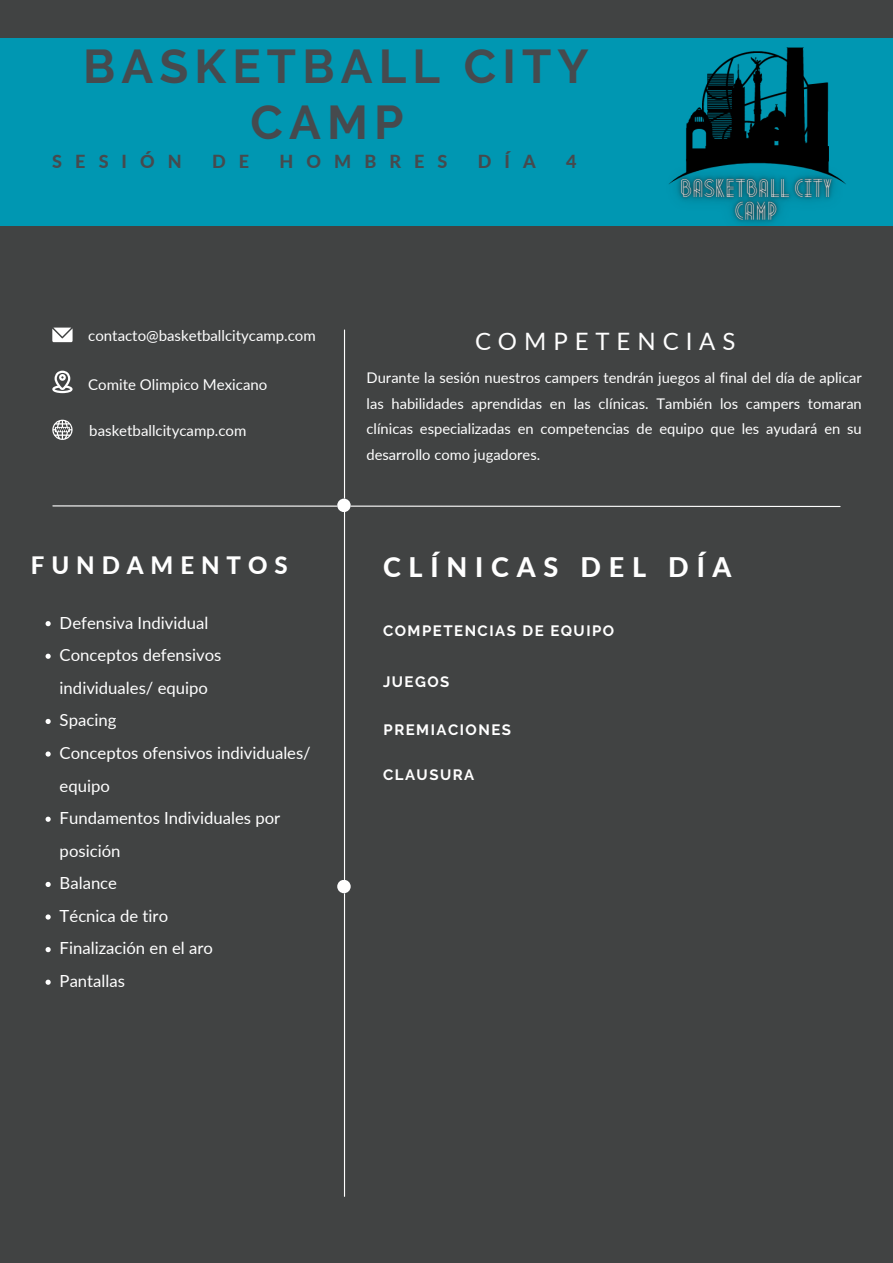
<style>
.page{position:relative;width:893px;height:1263px;background:#414343}
.page>*{position:absolute;margin:0;border:0;box-sizing:border-box;transform-origin:0 0}
.t1{font:700 47.25px/56.2px "Raleway";letter-spacing:.13em;color:#464a4e;text-align:center}
.t2{font:800 27px "Lato";letter-spacing:.29em;color:#fff}
.t3{font:24px "Lato";letter-spacing:.29em;color:#fefefe}
.t4{font:800 24px "Lato";letter-spacing:.29em;color:#fff}
.t5{font:800 18px "Lato";letter-spacing:.725em;color:#464a4e}
.t6{font:16.73px/32.6px "Lato";color:#fff}
.t7{font:15px "Lato";color:#fff}
.t8{font:700 15px "Raleway";letter-spacing:.1em;color:#fff}
.t9{font:14.7px/25.7px "Lato";color:#fff;text-align:justify}
</style>
<div class="page">
<div style="left:0;top:38px;width:893px;height:188px;background:#0097b2"></div>
<svg style="left:52px;top:328px;width:21px;height:14px"></svg>
<svg style="left:52px;top:371px;width:21px;height:22px"></svg>
<svg style="left:52px;top:420px;width:21px;height:20px"></svg>
<hr style="left:344px;top:330px;width:1px;height:866px;background:#fff">
<svg style="left:52px;top:505px;width:789px;height:2px;background:#abacac"></svg>
<div style="left:337px;top:499px;width:14px;height:13px;background:#fff;border-radius:50%"></div>
<div style="left:337px;top:880px;width:14px;height:13px;background:#fff;border-radius:50%"></div>
<svg style="left:46px;top:621px;width:5px;height:5px"></svg>
<svg style="left:46px;top:654px;width:5px;height:5px"></svg>
<svg style="left:46px;top:719px;width:5px;height:5px"></svg>
<svg style="left:46px;top:751px;width:5px;height:6px"></svg>
<svg style="left:46px;top:817px;width:5px;height:5px"></svg>
<svg style="left:46px;top:882px;width:5px;height:5px"></svg>
<svg style="left:46px;top:914px;width:5px;height:5px"></svg>
<svg style="left:46px;top:947px;width:5px;height:5px"></svg>
<svg style="left:46px;top:980px;width:5px;height:5px"></svg>
<img style="left:669px;top:47px;width:177px;height:177px">
<h1 class="t1" style="left:83px;top:38px;width:507px">BASKETBALL CITY<br>CAMP</h1>
<p class="t5" style="left:52px;top:150px;width:131px">SESIÓN</p>
<p class="t5" style="left:212px;top:150px;width:39px">D E</p>
<p class="t5" style="left:280px;top:150px;width:169px">HOMBRES</p>
<p class="t5" style="left:478px;top:150px;width:59px">DÍA</p>
<p class="t5" style="left:566px;top:150px;width:12px">4</p>
<p class="t7" style="left:88px;top:326px;width:229px">contacto@basketballcitycamp.com</p>
<p class="t7" style="left:88px;top:375px;width:181px">Comite Olimpico Mexicano</p>
<p class="t7" style="left:89px;top:421px;width:159px">basketballcitycamp.com</p>
<h3 class="t4" style="left:31px;top:550px;width:258px">FUNDAMENTOS</h3>
<p class="t6" style="left:60px;top:606px;width:253px">Defensiva Individual<br>Conceptos defensivos individuales/ equipo<br>Spacing<br>Conceptos ofensivos individuales/ equipo<br>Fundamentos Individuales por posición<br>Balance<br>Técnica de tiro<br>Finalización en el aro<br>Pantallas</p>
<h3 class="t3" style="left:475px;top:327px;width:262px">COMPETENCIAS</h3>
<p class="t9" style="left:366px;top:365px;width:497px">Durante la sesión nuestros campers tendrán juegos al final del día de aplicar las habilidades aprendidas en las clínicas. También los campers tomaran clínicas especializadas en competencias de equipo que les ayudará en su desarrollo como jugadores.</p>
<h2 class="t2" style="left:383px;top:550px;width:350px">CLÍNICAS DEL DÍA</h2>
<p class="t8" style="left:383px;top:622px;width:233px">COMPETENCIAS DE EQUIPO</p>
<p class="t8" style="left:383px;top:673px;width:68px">JUEGOS</p>
<p class="t8" style="left:383px;top:721px;width:129px">PREMIACIONES</p>
<p class="t8" style="left:383px;top:765px;width:93px">CLAUSURA</p>
</div>
